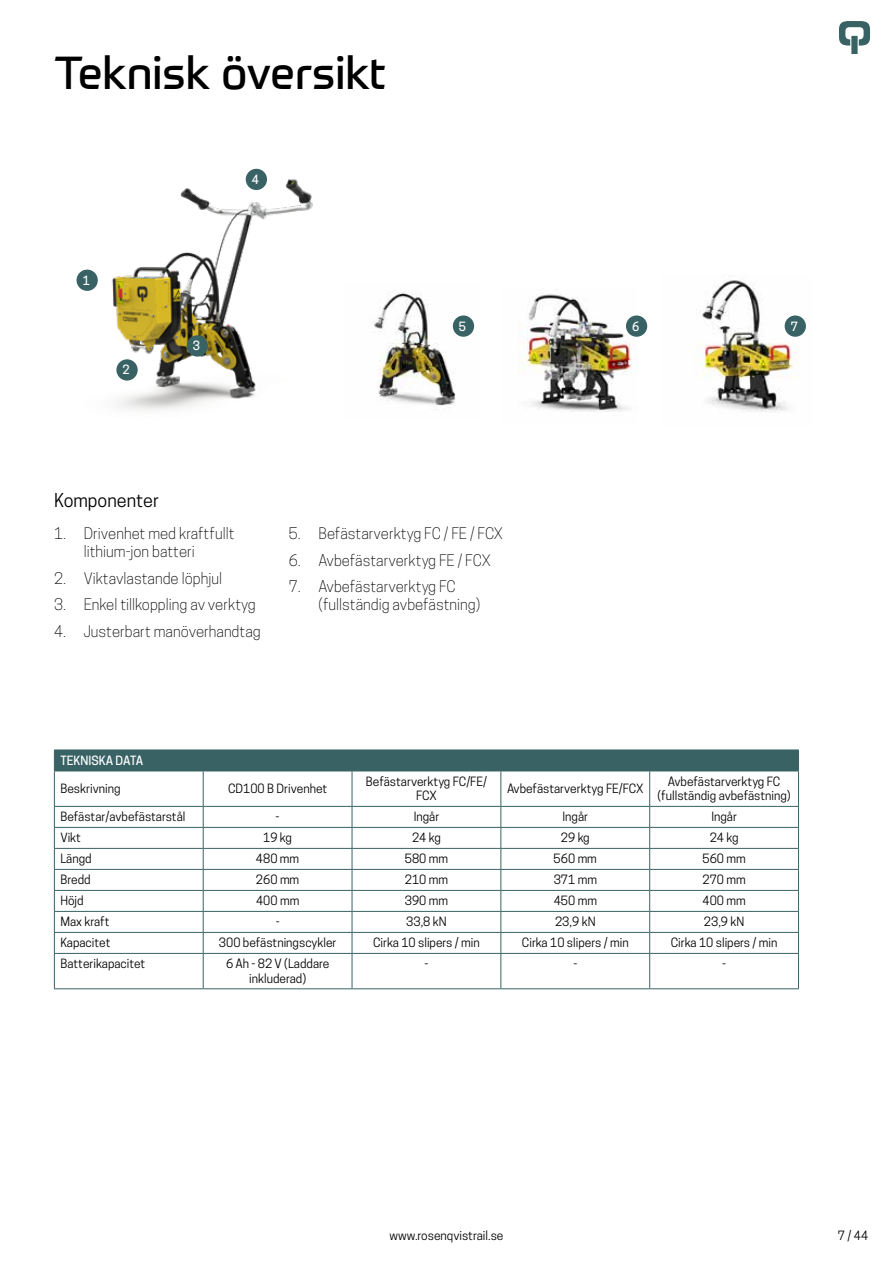
<style>
.page{position:relative;width:893px;height:1263px;background:#fff}
.page>*{position:absolute;margin:0;border:0;box-sizing:border-box;transform-origin:0 0}
.t1{font:45px "Prometo";color:#000}
.t2{font:18px "Cooper Hewitt";color:#000}
.t3{font:300 15px/18px "Cooper Hewitt";color:#000}
.t4{font:12px/14.4px "Cooper Hewitt";color:#000;text-align:center}
.t5{font:500 12px "Cooper Hewitt";color:#fff}
</style>
<div class="page">
<img style="left:76px;top:174px;width:237px;height:236px">
<img style="left:371px;top:291px;width:104px;height:119px">
<img style="left:695px;top:276px;width:111px;height:137px">
<img style="left:518px;top:289px;width:119px;height:123px">
<svg style="left:839px;top:21px;width:31px;height:33px"></svg>
<div style="left:54px;top:750px;width:745px;height:21px;background:#396265"></div>
<hr style="left:54px;top:771px;width:149px;height:1px;background:#396265">
<hr style="left:54px;top:771px;width:1px;height:35px;background:#396265">
<hr style="left:203px;top:771px;width:149px;height:1px;background:#396265">
<hr style="left:203px;top:771px;width:1px;height:35px;background:#396265">
<hr style="left:352px;top:771px;width:149px;height:1px;background:#396265">
<hr style="left:352px;top:771px;width:1px;height:35px;background:#396265">
<hr style="left:501px;top:771px;width:149px;height:1px;background:#396265">
<hr style="left:500px;top:771px;width:1px;height:35px;background:#396265">
<hr style="left:650px;top:771px;width:149px;height:1px;background:#396265">
<hr style="left:649px;top:771px;width:1px;height:35px;background:#396265">
<hr style="left:798px;top:771px;width:1px;height:35px;background:#396265">
<hr style="left:54px;top:806px;width:149px;height:1px;background:#396265">
<hr style="left:203px;top:806px;width:149px;height:1px;background:#396265">
<hr style="left:352px;top:806px;width:149px;height:1px;background:#396265">
<hr style="left:501px;top:806px;width:149px;height:1px;background:#396265">
<hr style="left:650px;top:806px;width:149px;height:1px;background:#396265">
<hr style="left:54px;top:827px;width:149px;height:1px;background:#396265">
<hr style="left:203px;top:827px;width:149px;height:1px;background:#396265">
<hr style="left:352px;top:827px;width:149px;height:1px;background:#396265">
<hr style="left:501px;top:827px;width:149px;height:1px;background:#396265">
<hr style="left:650px;top:827px;width:149px;height:1px;background:#396265">
<hr style="left:54px;top:848px;width:149px;height:1px;background:#396265">
<hr style="left:203px;top:848px;width:149px;height:1px;background:#396265">
<hr style="left:352px;top:848px;width:149px;height:1px;background:#396265">
<hr style="left:501px;top:848px;width:149px;height:1px;background:#396265">
<hr style="left:650px;top:848px;width:149px;height:1px;background:#396265">
<hr style="left:54px;top:869px;width:149px;height:1px;background:#396265">
<hr style="left:203px;top:869px;width:149px;height:1px;background:#396265">
<hr style="left:352px;top:869px;width:149px;height:1px;background:#396265">
<hr style="left:501px;top:869px;width:149px;height:1px;background:#396265">
<hr style="left:650px;top:869px;width:149px;height:1px;background:#396265">
<hr style="left:54px;top:890px;width:149px;height:1px;background:#396265">
<hr style="left:203px;top:890px;width:149px;height:1px;background:#396265">
<hr style="left:352px;top:890px;width:149px;height:1px;background:#396265">
<hr style="left:501px;top:890px;width:149px;height:1px;background:#396265">
<hr style="left:650px;top:890px;width:149px;height:1px;background:#396265">
<hr style="left:54px;top:911px;width:149px;height:1px;background:#396265">
<hr style="left:203px;top:911px;width:149px;height:1px;background:#396265">
<hr style="left:352px;top:911px;width:149px;height:1px;background:#396265">
<hr style="left:501px;top:911px;width:149px;height:1px;background:#396265">
<hr style="left:650px;top:911px;width:149px;height:1px;background:#396265">
<hr style="left:54px;top:932px;width:149px;height:1px;background:#396265">
<svg style="left:54px;top:807px;width:1px;height:146px"></svg>
<hr style="left:203px;top:932px;width:149px;height:1px;background:#396265">
<svg style="left:203px;top:807px;width:1px;height:146px"></svg>
<hr style="left:352px;top:932px;width:149px;height:1px;background:#396265">
<svg style="left:352px;top:807px;width:1px;height:146px"></svg>
<hr style="left:501px;top:932px;width:149px;height:1px;background:#396265">
<svg style="left:500px;top:807px;width:1px;height:146px"></svg>
<hr style="left:650px;top:932px;width:149px;height:1px;background:#396265">
<svg style="left:649px;top:807px;width:1px;height:146px"></svg>
<svg style="left:798px;top:807px;width:1px;height:146px"></svg>
<hr style="left:54px;top:953px;width:149px;height:1px;background:#396265">
<hr style="left:54px;top:954px;width:1px;height:34px;background:#396265">
<hr style="left:203px;top:953px;width:149px;height:1px;background:#396265">
<hr style="left:203px;top:954px;width:1px;height:34px;background:#396265">
<hr style="left:352px;top:953px;width:149px;height:1px;background:#396265">
<hr style="left:352px;top:954px;width:1px;height:34px;background:#396265">
<hr style="left:501px;top:953px;width:149px;height:1px;background:#396265">
<hr style="left:500px;top:954px;width:1px;height:34px;background:#396265">
<hr style="left:650px;top:953px;width:149px;height:1px;background:#396265">
<hr style="left:649px;top:954px;width:1px;height:34px;background:#396265">
<hr style="left:798px;top:954px;width:1px;height:34px;background:#396265">
<hr style="left:54px;top:988px;width:149px;height:1px;background:#396265">
<hr style="left:203px;top:988px;width:149px;height:1px;background:#396265">
<hr style="left:352px;top:988px;width:149px;height:1px;background:#396265">
<hr style="left:501px;top:988px;width:149px;height:1px;background:#396265">
<hr style="left:650px;top:988px;width:149px;height:1px;background:#396265">
<div style="left:77px;top:270px;width:21px;height:21px;background:#396265;border-radius:50%"></div>
<div style="left:116px;top:359px;width:22px;height:22px;background:#396265;border-radius:50%"></div>
<div style="left:246px;top:169px;width:21px;height:21px;background:#396265;border-radius:50%"></div>
<div style="left:187px;top:335px;width:21px;height:22px;background:#396265;border-radius:50%"></div>
<div style="left:453px;top:315px;width:21px;height:22px;background:#396265;border-radius:50%"></div>
<div style="left:626px;top:315px;width:21px;height:22px;background:#396265;border-radius:50%"></div>
<div style="left:785px;top:315px;width:21px;height:22px;background:#396265;border-radius:50%"></div>
<h1 class="t1" style="left:54px;top:45px;width:334px">Teknisk översikt</h1>
<p class="t5" style="left:83px;top:273px;width:9px">1</p>
<p class="t5" style="left:123px;top:363px;width:9px">2</p>
<p class="t5" style="left:252px;top:172px;width:9px">4</p>
<p class="t5" style="left:193px;top:339px;width:9px">3</p>
<p class="t5" style="left:459px;top:319px;width:9px">5</p>
<p class="t5" style="left:632px;top:319px;width:9px">6</p>
<p class="t5" style="left:791px;top:319px;width:9px">7</p>
<h2 class="t2" style="left:54px;top:489px;width:106px">Komponenter</h2>
<p class="t3" style="left:84px;top:525px;width:152px;text-indent:-30px">1. Drivenhet med kraftfullt lithium-jon batteri</p>
<p class="t3" style="left:54px;top:569px;width:169px">2. Viktavlastande löphjul</p>
<p class="t3" style="left:54px;top:596px;width:203px">3. Enkel tillkoppling av verktyg</p>
<p class="t3" style="left:54px;top:622px;width:208px">4. Justerbart manöverhandtag</p>
<p class="t3" style="left:289px;top:525px;width:216px">5. Befästarverktyg FC / FE / FCX</p>
<p class="t3" style="left:289px;top:551px;width:203px">6. Avbefästarverktyg FE / FCX</p>
<p class="t3" style="left:318px;top:578px;width:163px;text-indent:-30px">7. Avbefästarverktyg FC (fullständig avbefästning)</p>
<p class="t5" style="left:60px;top:753px;width:84px">TEKNISKA DATA</p>
<p class="t4" style="left:60px;top:781px;width:62px">Beskrivning</p>
<p class="t4" style="left:228px;top:781px;width:101px">CD100 B Drivenhet</p>
<p class="t4" style="left:366px;top:774px;width:123px">Befästarverktyg FC/FE/<br>FCX</p>
<p class="t4" style="left:507px;top:781px;width:138px">Avbefästarverktyg FE/FCX</p>
<p class="t4" style="left:657px;top:774px;width:135px">Avbefästarverktyg FC (fullständig avbefästning)</p>
<p class="t4" style="left:60px;top:810px;width:127px">Befästar/avbefästarstål</p>
<p class="t4" style="left:276px;top:810px;width:5px">-</p>
<p class="t4" style="left:414px;top:810px;width:27px">Ingår</p>
<p class="t4" style="left:562px;top:810px;width:27px">Ingår</p>
<p class="t4" style="left:711px;top:810px;width:27px">Ingår</p>
<p class="t4" style="left:60px;top:831px;width:22px">Vikt</p>
<p class="t4" style="left:263px;top:831px;width:30px">19 kg</p>
<p class="t4" style="left:412px;top:831px;width:30px">24 kg</p>
<p class="t4" style="left:561px;top:831px;width:30px">29 kg</p>
<p class="t4" style="left:710px;top:831px;width:30px">24 kg</p>
<p class="t4" style="left:60px;top:852px;width:33px">Längd</p>
<p class="t4" style="left:256px;top:852px;width:45px">480 mm</p>
<p class="t4" style="left:405px;top:852px;width:45px">580 mm</p>
<p class="t4" style="left:554px;top:852px;width:45px">560 mm</p>
<p class="t4" style="left:702px;top:852px;width:45px">560 mm</p>
<p class="t4" style="left:60px;top:873px;width:32px">Bredd</p>
<p class="t4" style="left:256px;top:873px;width:45px">260 mm</p>
<p class="t4" style="left:405px;top:873px;width:45px">210 mm</p>
<p class="t4" style="left:554px;top:873px;width:45px">371 mm</p>
<p class="t4" style="left:702px;top:873px;width:45px">270 mm</p>
<p class="t4" style="left:60px;top:894px;width:25px">Höjd</p>
<p class="t4" style="left:256px;top:894px;width:45px">400 mm</p>
<p class="t4" style="left:405px;top:894px;width:45px">390 mm</p>
<p class="t4" style="left:554px;top:894px;width:45px">450 mm</p>
<p class="t4" style="left:702px;top:894px;width:45px">400 mm</p>
<p class="t4" style="left:60px;top:915px;width:51px">Max kraft</p>
<p class="t4" style="left:276px;top:915px;width:5px">-</p>
<p class="t4" style="left:406px;top:915px;width:42px">33,8 kN</p>
<p class="t4" style="left:555px;top:915px;width:42px">23,9 kN</p>
<p class="t4" style="left:704px;top:915px;width:42px">23,9 kN</p>
<p class="t4" style="left:60px;top:936px;width:52px">Kapacitet</p>
<p class="t4" style="left:219px;top:936px;width:119px">300 befästningscykler</p>
<p class="t4" style="left:373px;top:936px;width:108px">Cirka 10 slipers / min</p>
<p class="t4" style="left:522px;top:936px;width:108px">Cirka 10 slipers / min</p>
<p class="t4" style="left:671px;top:936px;width:108px">Cirka 10 slipers / min</p>
<p class="t4" style="left:60px;top:957px;width:86px">Batterikapacitet</p>
<p class="t4" style="left:226px;top:957px;width:105px">6 Ah - 82 V (Laddare inkluderad)</p>
<p class="t4" style="left:425px;top:957px;width:5px">-</p>
<p class="t4" style="left:573px;top:957px;width:5px">-</p>
<p class="t4" style="left:722px;top:957px;width:5px">-</p>
<p class="t4" style="left:389px;top:1229px;width:116px">www.rosenqvistrail.se</p>
<p class="t4" style="left:838px;top:1229px;width:32px">7 / 44</p>
</div>
